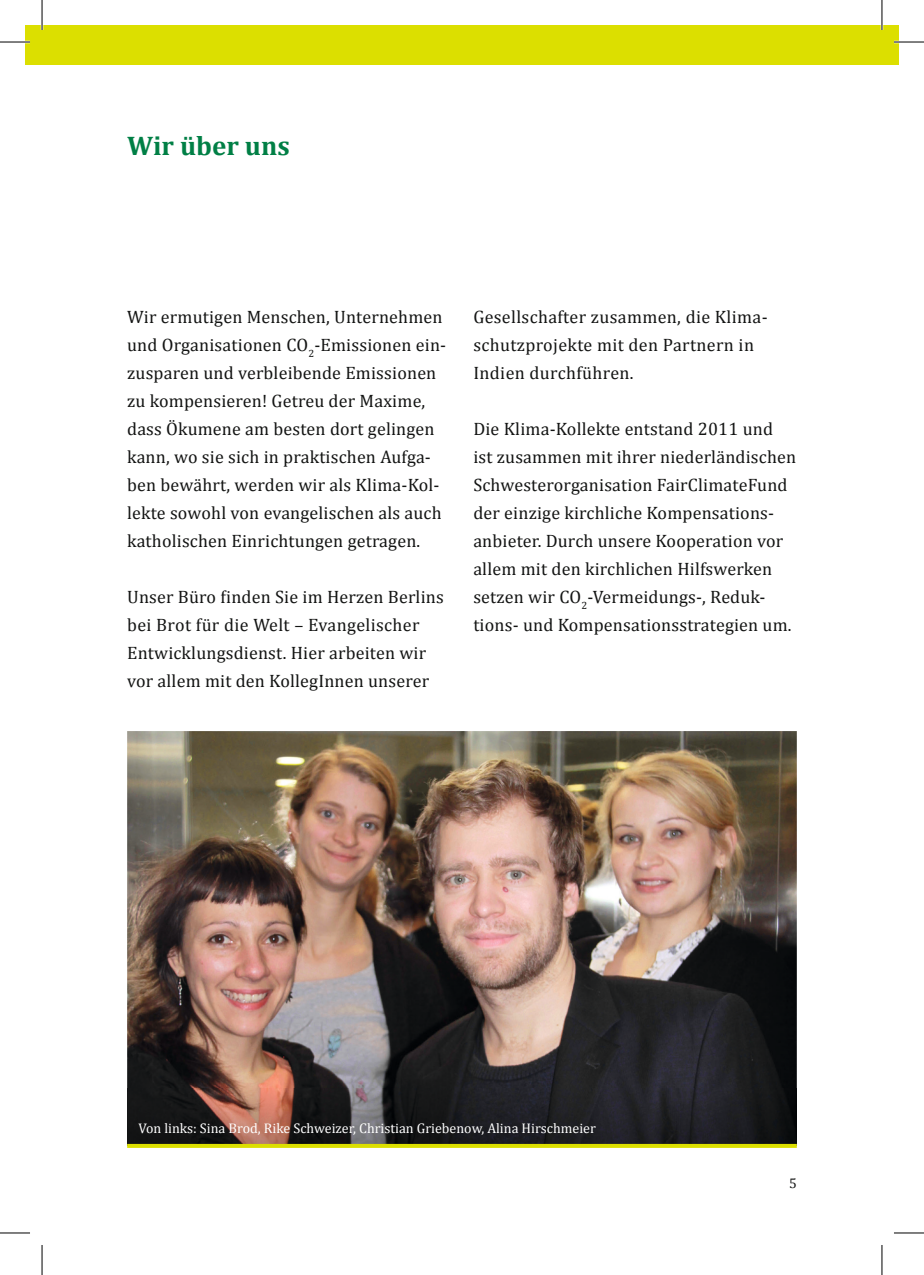
<style>
.page{position:relative;width:924px;height:1275px;background:#fff}
.page>*{position:absolute;margin:0;border:0;box-sizing:border-box;transform-origin:0 0}
.t1{font:700 27px "Cambria";color:#007f45}
.t2{font:18px/28px "Cambria";letter-spacing:.01em;color:#131413}
.t3{font:14px "Cambria";color:#fff}
.t4{font:14px "Cambria";color:#131413}
</style>
<div class="page">
<div style="left:25px;top:25px;width:873px;height:40px;background:#dcdf00"></div>
<img style="left:127px;top:731px;width:669px;height:357px">
<img style="left:127px;top:1088px;width:669px;height:56px">
<svg style="left:127px;top:1144px;width:669px;height:4px;background:#dcdf05"></svg>
<hr style="left:0;top:41px;width:30px;height:2px;background:#fff">
<hr style="left:893px;top:41px;width:30px;height:2px;background:#fff">
<hr style="left:41px;top:0;width:2px;height:30px;background:#fff">
<hr style="left:880px;top:0;width:2px;height:30px;background:#fff">
<hr style="left:0;top:42px;width:30px;height:1px;background:#000">
<hr style="left:893px;top:42px;width:30px;height:1px;background:#000">
<hr style="left:0;top:1232px;width:30px;height:1px;background:#000">
<hr style="left:893px;top:1232px;width:30px;height:1px;background:#000">
<hr style="left:42px;top:0;width:1px;height:30px;background:#000">
<hr style="left:42px;top:1245px;width:1px;height:30px;background:#000">
<hr style="left:881px;top:0;width:1px;height:30px;background:#000">
<hr style="left:881px;top:1245px;width:1px;height:30px;background:#000">
<h1 class="t1" style="left:127px;top:127px;width:164px">Wir über uns</h1>
<p class="t2" style="left:127px;top:303px;width:320px">Wir ermutigen Menschen, Unternehmen und Organisationen CO<sub>2</sub>-Emissionen ein&shy;zusparen und verbleibende Emissionen zu kompensieren! Getreu der Maxime, dass Ökumene am besten dort gelingen kann, wo sie sich in praktischen Aufga&shy;ben bewährt, werden wir als Klima-Kol&shy;lekte sowohl von evangelischen als auch katholischen Einrichtungen getragen .</p>
<p class="t2" style="left:127px;top:583px;width:318px">Unser Büro finden Sie im Herzen Berlins bei Brot für die Welt – Evangelischer Entwicklungsdienst . Hier arbeiten wir vor allem mit den KollegInnen unserer</p>
<p class="t2" style="left:473px;top:303px;width:296px">Gesellschafter zusammen, die Klima&shy;schutzprojekte mit den Partnern in<br>Indien durchführen .</p>
<p class="t2" style="left:473px;top:415px;width:324px">Die Klima-Kollekte entstand 2011 und ist zusammen mit ihrer niederländischen Schwesterorganisation FairClimateFund der einzige kirchliche Kompensations&shy;anbieter . Durch unsere Kooperation vor allem mit den kirchlichen Hilfswerken setzen wir CO<sub>2</sub>-Vermeidungs-, Reduk&shy;tions- und Kompensationsstrategien um .</p>
<p class="t3" style="left:138px;top:1119px;width:458px">Von links: Sina Brod, Rike Schweizer, Christian Griebenow, Alina Hirschmeier</p>
<p class="t4" style="left:788px;top:1174px;width:9px">5</p>
</div>
